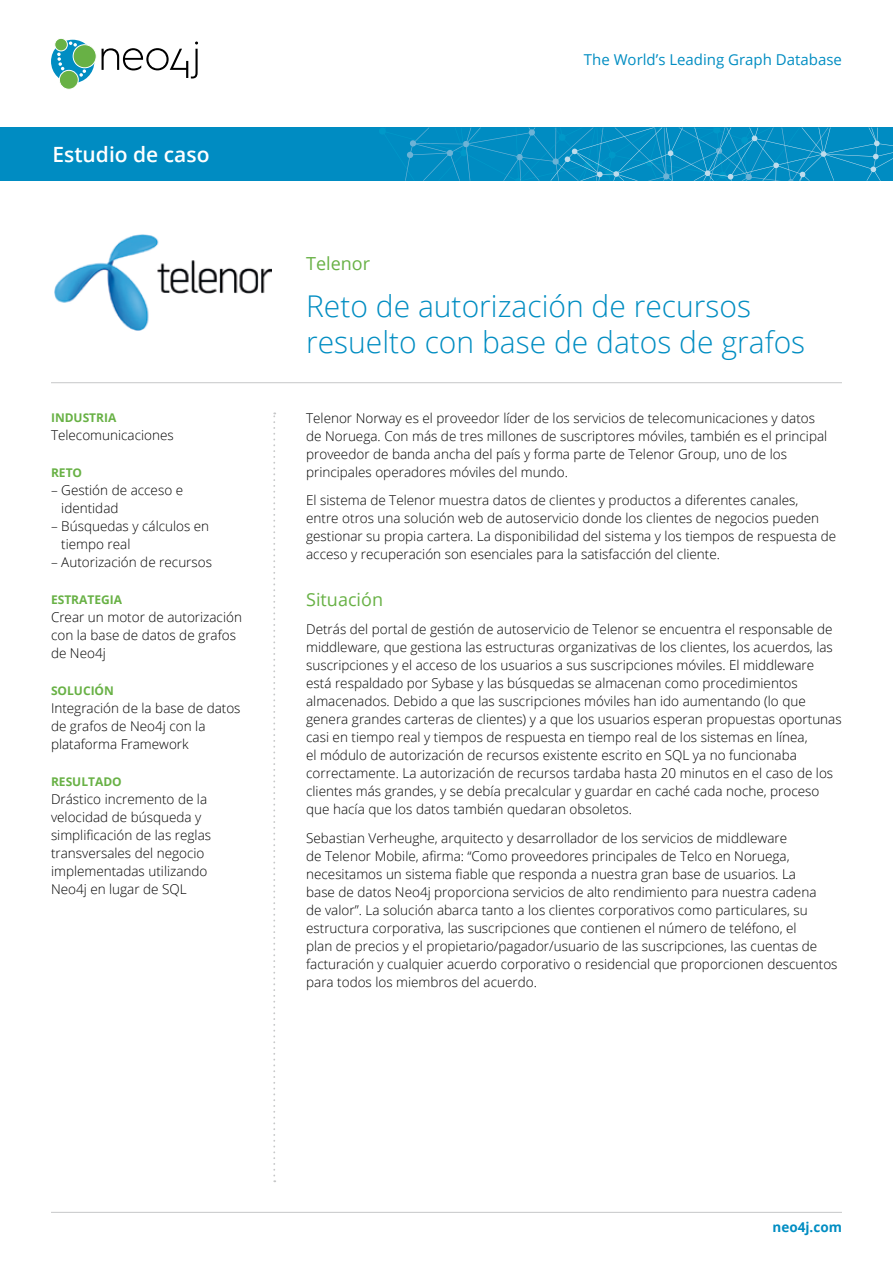
<style>
.page{position:relative;width:893px;height:1263px;background:#fff}
.page>*{position:absolute;margin:0;border:0;box-sizing:border-box;transform-origin:0 0}
.t1{font:300 30px/36px "Open Sans";color:#008dc2}
.t2{font:600 21px "Open Sans";color:#fff}
.t3{font:18px "Open Sans";color:#68b145}
.t4{font:15px "Open Sans";color:#008dc2}
.t5{font:300 13.5px/18px "Open Sans";color:#000}
.t6{font:700 13.5px "Open Sans";color:#008dc2}
.t7{font:700 12px "Open Sans";color:#68b145}
</style>
<div class="page">
<div style="left:0;top:128px;width:379px;height:53px;background:#008cc2"></div>
<img style="left:379px;top:128px;width:28px;height:53px">
<img style="left:407px;top:128px;width:143px;height:53px">
<svg style="left:550px;top:128px;width:343px;height:53px;background:#0e92c5"></svg>
<hr style="left:51px;top:1212px;width:791px;height:1px;background:#c6c7c8">
<hr style="left:51px;top:382px;width:791px;height:1px;background:#c6c7c8">
<svg style="left:273px;top:412px;width:2px;height:770px"></svg>
<svg style="left:51px;top:40px;width:43px;height:43px"></svg>
<svg style="left:57px;top:53px;width:7px;height:17px"></svg>
<svg style="left:79px;top:69px;width:7px;height:8px"></svg>
<svg style="left:69px;top:42px;width:8px;height:5px"></svg>
<div style="left:73px;top:45px;width:23px;height:23px;background:#68b145;border-radius:50%"></div>
<div style="left:73px;top:44px;width:24px;height:24px;border:1px solid #fff;border-radius:50%"></div>
<div style="left:59px;top:70px;width:19px;height:19px;background:#68b145;border-radius:50%"></div>
<div style="left:59px;top:70px;width:20px;height:20px;border:1px solid #fff;border-radius:50%"></div>
<div style="left:55px;top:38px;width:12px;height:13px;background:#68b145;border-radius:50%"></div>
<div style="left:54px;top:38px;width:14px;height:13px;border:1px solid #fff;border-radius:50%"></div>
<svg style="left:102px;top:42px;width:96px;height:37px"></svg>
<img style="left:54px;top:234px;width:217px;height:96px">
<h2 class="t2" style="left:52px;top:140px;width:159px">Estudio de caso</h2>
<p class="t7" style="left:51px;top:409px;width:67px">INDUSTRIA</p>
<p class="t5" style="left:51px;top:425px;width:124px">Telecomunicaciones</p>
<p class="t7" style="left:51px;top:464px;width:33px">RETO</p>
<p class="t5" style="left:61px;top:480px;width:123px;text-indent:-10px">– Gestión de acceso e identidad</p>
<p class="t5" style="left:61px;top:516px;width:149px;text-indent:-10px">– Búsquedas y cálculos en tiempo real</p>
<p class="t5" style="left:51px;top:552px;width:163px">– Autorización de recursos</p>
<p class="t7" style="left:51px;top:591px;width:73px">ESTRATEGIA</p>
<p class="t5" style="left:51px;top:607px;width:192px">Crear un motor de autorización con la base de datos de grafos de Neo4j</p>
<p class="t7" style="left:51px;top:682px;width:64px">SOLUCIÓN</p>
<p class="t5" style="left:51px;top:698px;width:191px">Integración de la base de datos de grafos de Neo4j con la plataforma Framework</p>
<p class="t7" style="left:51px;top:773px;width:72px">RESULTADO</p>
<p class="t5" style="left:51px;top:789px;width:162px">Drástico incremento de la velocidad de búsqueda y simplificación de las reglas transversales del negocio implementadas utilizando<br>Neo4j en lugar de SQL</p>
<p class="t4" style="left:584px;top:49px;width:260px">The World’s Leading Graph Database</p>
<h3 class="t3" style="left:306px;top:252px;width:65px">Telenor</h3>
<h1 class="t1" style="left:306px;top:287px;width:501px">Reto de autorización de recursos resuelto con base de datos de grafos</h1>
<p class="t5" style="left:306px;top:409px;width:523px">Telenor Norway es el proveedor líder de los servicios de telecomunicaciones y datos de Noruega. Con más de tres millones de suscriptores móviles, también es el principal proveedor de banda ancha del país y forma parte de Telenor Group, uno de los principales operadores móviles del mundo.</p>
<p class="t5" style="left:306px;top:491px;width:532px">El sistema de Telenor muestra datos de clientes y productos a diferentes canales,<br>entre otros una solución web de autoservicio donde los clientes de negocios pueden gestionar su propia cartera. La disponibilidad del sistema y los tiempos de respuesta de acceso y recuperación son esenciales para la satisfacción del cliente.</p>
<h3 class="t3" style="left:306px;top:587px;width:78px">Situación</h3>
<p class="t5" style="left:306px;top:620px;width:537px">Detrás del portal de gestión de autoservicio de Telenor se encuentra el responsable de middleware, que gestiona las estructuras organizativas de los clientes, los acuerdos, las suscripciones y el acceso de los usuarios a sus suscripciones móviles. El middleware está respaldado por Sybase y las búsquedas se almacenan como procedimientos almacenados. Debido a que las suscripciones móviles han ido aumentando (lo que genera grandes carteras de clientes) y a que los usuarios esperan propuestas oportunas casi en tiempo real y tiempos de respuesta en tiempo real de los sistemas en línea,<br>el módulo de autorización de recursos existente escrito en SQL ya no funcionaba correctamente. La autorización de recursos tardaba hasta 20 minutos en el caso de los clientes más grandes, y se debía precalcular y guardar en caché cada noche, proceso que hacía que los datos también quedaran obsoletos.</p>
<p class="t5" style="left:306px;top:828px;width:533px">Sebastian Verheughe, arquitecto y desarrollador de los servicios de middleware<br>de Telenor Mobile, afirma: “Como proveedores principales de Telco en Noruega, necesitamos un sistema fiable que responda a nuestra gran base de usuarios. La<br>base de datos Neo4j proporciona servicios de alto rendimiento para nuestra cadena<br>de valor”. La solución abarca tanto a los clientes corporativos como particulares, su estructura corporativa, las suscripciones que contienen el número de teléfono, el<br>plan de precios y el propietario/pagador/usuario de las suscripciones, las cuentas de facturación y cualquier acuerdo corporativo o residencial que proporcionen descuentos para todos los miembros del acuerdo.</p>
<p class="t6" style="left:772px;top:1218px;width:71px">neo4j.com</p>
</div>
